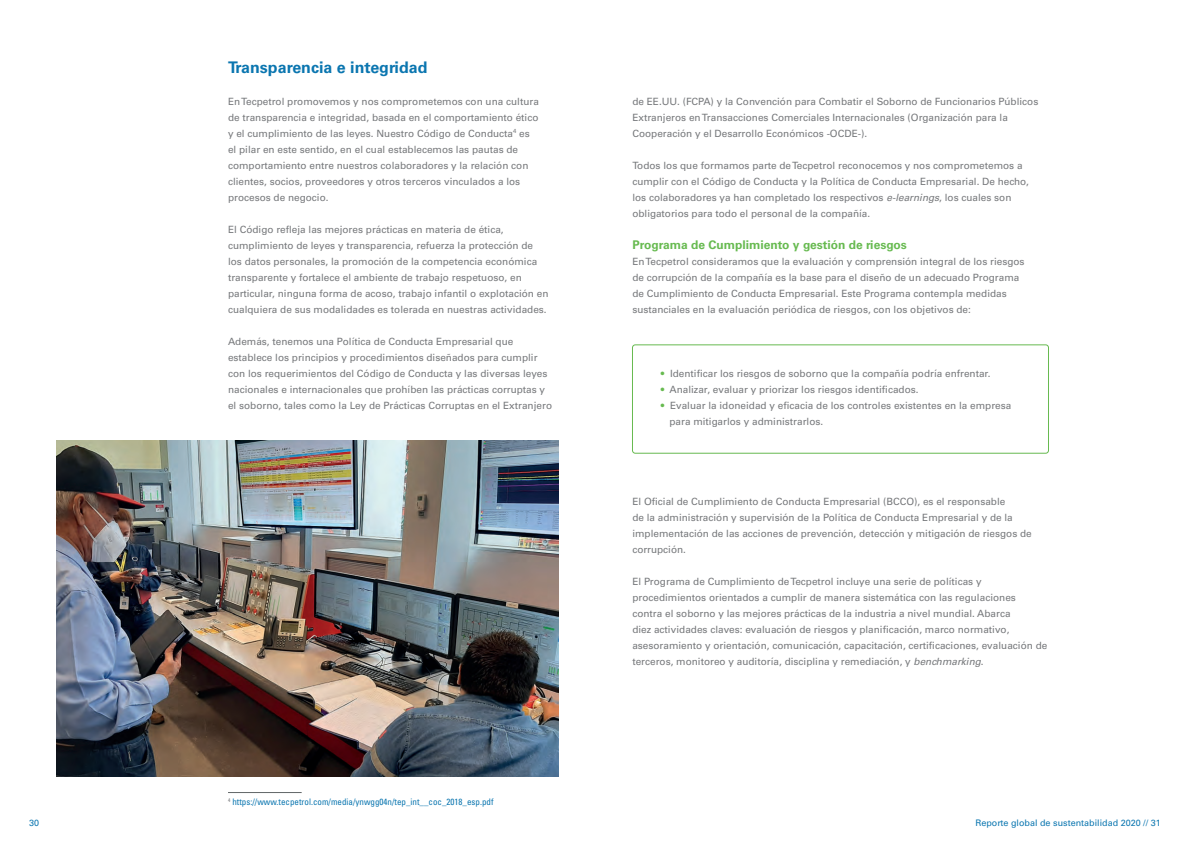
<style>
.page{position:relative;width:1191px;height:842px;background:#fff}
.page>*{position:absolute;margin:0;border:0;box-sizing:border-box;transform-origin:0 0}
.t1{font:700 16px "Univers LT Std";color:#0b76b0}
.t2{font:700 12px "Univers LT Std";color:#67ba50}
.t3{font:10px/16px "Univers LT Std";color:#76787b}
.t4{font:condensed 9px "Univers LT Std";color:#0b76b0}
.t5{font:9px "Univers LT Std";color:#0b76b0}
.s1{font-style:italic}
.s2{font-weight:700;color:#67ba50}
</style>
<div class="page">
<img style="left:57px;top:441px;width:501px;height:336px">
<hr style="left:228px;top:792px;width:74px;height:1px;background:#616668">
<div style="left:632px;top:345px;width:416px;height:108px;border:1px solid #67ba50;border-radius:3px"></div>
<h1 class="t1" style="left:228px;top:58px;width:201px">Transparencia e integridad</h1>
<p class="t3" style="left:228px;top:93px;width:312px">En Tecpetrol promovemos y nos comprometemos con una cultura de transparencia e integridad, basada en el comportamiento ético y el cumplimiento de las leyes. Nuestro Código de Conducta<sup>4</sup> es el pilar en este sentido, en el cual establecemos las pautas de comportamiento entre nuestros colaboradores y la relación con clientes, socios, proveedores y otros terceros vinculados a los procesos de negocio.</p>
<p class="t3" style="left:228px;top:221px;width:322px">El Código refleja las mejores prácticas en materia de ética, cumplimiento de leyes y transparencia, refuerza la protección de los datos personales, la promoción de la competencia económica transparente y fortalece el ambiente de trabajo respetuoso, en particular, ninguna forma de acoso, trabajo infantil o explotación en cualquiera de sus modalidades es tolerada en nuestras actividades.</p>
<p class="t3" style="left:228px;top:333px;width:325px">Además, tenemos una Política de Conducta Empresarial que establece los principios y procedimientos diseñados para cumplir con los requerimientos del Código de Conducta y las diversas leyes nacionales e internacionales que prohíben las prácticas corruptas y el soborno, tales como la Ley de Prácticas Corruptas en el Extranjero</p>
<p class="t4" style="left:228px;top:796px;width:267px"><sup>4</sup> https://www.tecpetrol.com/media/ynwgg04n/tep_int__coc_2018_esp.pdf</p>
<p class="t3" style="left:632px;top:93px;width:407px">de EE.UU. (FCPA) y la Convención para Combatir el Soborno de Funcionarios Públicos<br>Extranjeros en Transacciones Comerciales Internacionales (Organización para la<br>Cooperación y el Desarrollo Económicos -OCDE-).</p>
<p class="t3" style="left:632px;top:157px;width:398px">Todos los que formamos parte de Tecpetrol reconocemos y nos comprometemos a cumplir con el Código de Conducta y la Política de Conducta Empresarial. De hecho, los colaboradores ya han completado los respectivos <span class="s1">e-learnings</span>, los cuales son obligatorios para todo el personal de la compañía.</p>
<p class="t2" style="left:632px;top:237px;width:276px">Programa de Cumplimiento y gestión de riesgos</p>
<p class="t3" style="left:632px;top:253px;width:394px">En Tecpetrol consideramos que la evaluación y comprensión integral de los riesgos de corrupción de la compañía es la base para el diseño de un adecuado Programa de Cumplimiento de Conducta Empresarial. Este Programa contempla medidas sustanciales en la evaluación periódica de riesgos, con los objetivos de:</p>
<p class="t3" style="left:661px;top:365px;width:331px"><span class="s2">•</span> Identificar los riesgos de soborno que la compañía podría enfrentar.</p>
<p class="t3" style="left:661px;top:381px;width:259px"><span class="s2">•</span> Analizar, evaluar y priorizar los riesgos identificados.</p>
<p class="t3" style="left:669px;top:397px;width:343px;text-indent:-8px"><span class="s2">•</span> Evaluar la idoneidad y eficacia de los controles existentes en la empresa para mitigarlos y administrarlos.</p>
<p class="t3" style="left:632px;top:493px;width:401px">El Oficial de Cumplimiento de Conducta Empresarial (BCCO), es el responsable<br>de la administración y supervisión de la Política de Conducta Empresarial y de la implementación de las acciones de prevención, detección y mitigación de riesgos de corrupción.</p>
<p class="t3" style="left:632px;top:573px;width:416px">El Programa de Cumplimiento de Tecpetrol incluye una serie de políticas y procedimientos orientados a cumplir de manera sistemática con las regulaciones contra el soborno y las mejores prácticas de la industria a nivel mundial. Abarca<br>diez actividades claves: evaluación de riesgos y planificación, marco normativo, asesoramiento y orientación, comunicación, capacitación, certificaciones, evaluación de terceros, monitoreo y auditoría, disciplina y remediación, y <span class="s1">benchmarking</span>.</p>
<p class="t5" style="left:29px;top:817px;width:12px">30</p>
<p class="t5" style="left:975px;top:817px;width:187px">Reporte global de sustentabilidad 2020 // 31</p>
</div>
